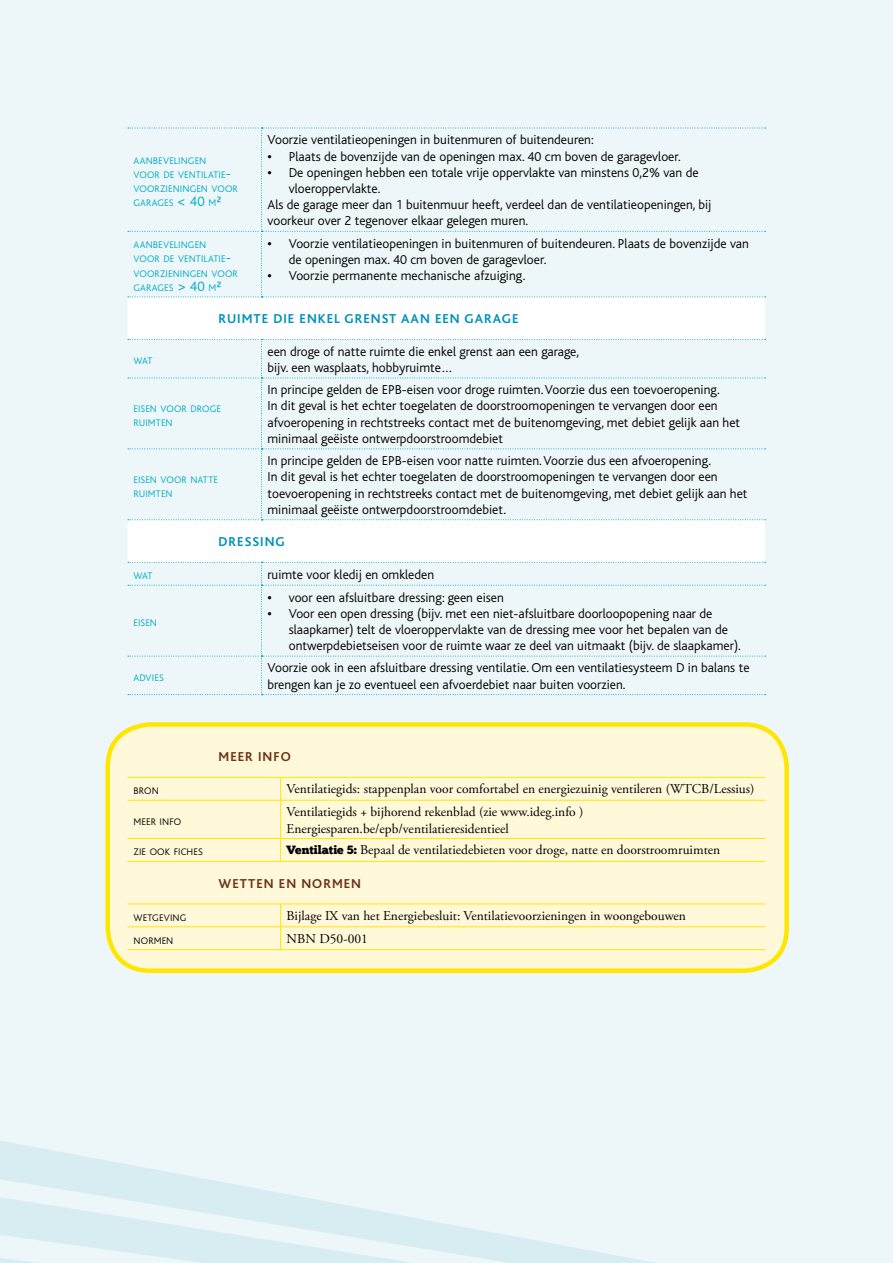
<style>
.page{position:relative;width:893px;height:1263px;background:#edf6f9}
.page>*{position:absolute;margin:0;border:0;box-sizing:border-box;transform-origin:0 0}
.t1{font:300 13.5px/16.2px "Bliss";color:#000}
.t2{font:13.5px/16.5px "Adobe Garamond Pro";color:#000}
.t3{font:700 13.5px "Bliss Caps";letter-spacing:.075em;color:#0091bb}
.t4{font:700 13.5px "Bliss Caps";letter-spacing:.075em;color:#6c311b}
.t5{font:300 10.05px/14.2px "Bliss";letter-spacing:.01em;color:#00abc4}
.t6{font:300 10.05px "Bliss";letter-spacing:.01em;color:#000}
.s1{font-size:14.25px}
.s2{font-weight:700}
.s3{font-family:"Chunk Five";font-size:12px}
</style>
<div class="page">
<svg style="left:0;top:1141px;width:654px;height:122px"></svg>
<svg style="left:0;top:1197px;width:414px;height:66px"></svg>
<div style="left:108px;top:724px;width:679px;height:247px;background:#fff9da;border-radius:43px"></div>
<div style="left:105px;top:722px;width:684px;height:251px;border:4px solid #ffe600;border-radius:43px"></div>
<div style="left:128px;top:298px;width:637px;height:264px;background:#fff"></div>
<svg style="left:128px;top:128px;width:638px;height:170px"></svg>
<svg style="left:128px;top:339px;width:638px;height:181px"></svg>
<svg style="left:128px;top:562px;width:638px;height:133px"></svg>
<hr style="left:128px;top:838px;width:153px;height:1px;background:#ffe600">
<hr style="left:281px;top:838px;width:484px;height:1px;background:#ffe600">
<hr style="left:128px;top:861px;width:153px;height:1px;background:#ffe600">
<hr style="left:281px;top:861px;width:484px;height:1px;background:#ffe600">
<hr style="left:128px;top:949px;width:153px;height:1px;background:#ffe600">
<hr style="left:281px;top:949px;width:484px;height:1px;background:#ffe600">
<hr style="left:128px;top:904px;width:153px;height:1px;background:#ffe600">
<hr style="left:281px;top:904px;width:484px;height:1px;background:#ffe600">
<hr style="left:128px;top:926px;width:153px;height:1px;background:#ffe600">
<hr style="left:281px;top:926px;width:484px;height:1px;background:#ffe600">
<svg style="left:280px;top:904px;width:1px;height:45px"></svg>
<hr style="left:128px;top:777px;width:153px;height:1px;background:#ffe600">
<hr style="left:281px;top:777px;width:484px;height:1px;background:#ffe600">
<svg style="left:280px;top:777px;width:1px;height:23px"></svg>
<hr style="left:128px;top:800px;width:153px;height:1px;background:#ffe600">
<hr style="left:281px;top:800px;width:484px;height:1px;background:#ffe600">
<hr style="left:280px;top:800px;width:1px;height:38px;background:#ffe600">
<svg style="left:280px;top:839px;width:1px;height:22px"></svg>
<p class="t5" style="left:134px;top:153px;width:106px">AANBEVELINGEN<br>VOOR DE VENTILATIE<span class="s1">-<br></span>VOORZIENINGEN VOOR<br>GARAGES <span class="s1">&lt; 40</span> M<span class="s1">²</span></p>
<p class="t1" style="left:267px;top:132px;width:328px">Voorzie ventilatieopeningen in buitenmuren of buitendeuren:</p>
<p class="t1" style="left:267px;top:148px;width:415px"><span class="s2">•</span> Plaats de bovenzijde van de openingen max. 40 cm boven de garagevloer.</p>
<p class="t1" style="left:267px;top:164px;width:433px"><span class="s2">•</span> De openingen hebben een totale vrije oppervlakte van minstens 0,2% van de</p>
<p class="t1" style="left:289px;top:181px;width:93px">vloeroppervlakte.</p>
<p class="t1" style="left:267px;top:197px;width:445px">Als de garage meer dan 1 buitenmuur heeft, verdeel dan de ventilatieopeningen, bij</p>
<p class="t1" style="left:267px;top:213px;width:262px">voorkeur over 2 tegenover elkaar gelegen muren.</p>
<p class="t5" style="left:134px;top:238px;width:106px">AANBEVELINGEN<br>VOOR DE VENTILATIE<span class="s1">-<br></span>VOORZIENINGEN VOOR<br>GARAGES <span class="s1">&gt; 40</span> M<span class="s1">²</span></p>
<p class="t1" style="left:289px;top:235px;width:462px;text-indent:-21px"><span class="s2">•</span> Voorzie ventilatieopeningen in buitenmuren of buitendeuren. Plaats de bovenzijde van de openingen max. 40 cm boven de garagevloer.</p>
<p class="t1" style="left:267px;top:268px;width:259px"><span class="s2">•</span> Voorzie permanente mechanische afzuiging.</p>
<p class="t3" style="left:219px;top:312px;width:301px">RUIMTE DIE ENKEL GRENST AAN EEN GARAGE</p>
<p class="t5" style="left:134px;top:354px;width:21px">WAT</p>
<p class="t1" style="left:267px;top:343px;width:313px">een droge of natte ruimte die enkel grenst aan een garage, bijv. een wasplaats, hobbyruimte…</p>
<p class="t5" style="left:134px;top:401px;width:89px">EISEN VOOR DROGE<br>RUIMTEN</p>
<p class="t1" style="left:267px;top:382px;width:474px">In principe gelden de EPB-eisen voor droge ruimten. Voorzie dus een toevoeropening.<br>In dit geval is het echter toegelaten de doorstroomopeningen te vervangen door een afvoeropening in rechtstreeks contact met de buitenomgeving, met debiet gelijk aan het minimaal geëiste ontwerpdoorstroomdebiet</p>
<p class="t1" style="left:267px;top:453px;width:481px">In principe gelden de EPB-eisen voor natte ruimten. Voorzie dus een afvoeropening.<br>In dit geval is het echter toegelaten de doorstroomopeningen te vervangen door een toevoeropening in rechtstreeks contact met de buitenomgeving, met debiet gelijk aan het minimaal geëiste ontwerpdoorstroomdebiet.</p>
<p class="t3" style="left:219px;top:535px;width:10px">DRESSING</p>
<p class="t5" style="left:134px;top:472px;width:86px">EISEN VOOR NATTE<br>RUIMTEN</p>
<p class="t5" style="left:134px;top:569px;width:21px">WAT</p>
<p class="t1" style="left:267px;top:566px;width:168px">ruimte voor kledij en omkleden</p>
<p class="t5" style="left:134px;top:616px;width:25px">EISEN</p>
<p class="t1" style="left:267px;top:589px;width:238px"><span class="s2">•</span> voor een afsluitbare dressing: geen eisen</p>
<p class="t1" style="left:289px;top:605px;width:454px;text-indent:-21px"><span class="s2">•</span> Voor een open dressing (bijv. met een niet-afsluitbare doorloopopening naar de slaapkamer) telt de vloeroppervlakte van de dressing mee voor het bepalen van de ontwerpdebietseisen voor de ruimte waar ze deel van uitmaakt (bijv. de slaapkamer).</p>
<p class="t5" style="left:134px;top:670px;width:32px">ADVIES</p>
<p class="t1" style="left:267px;top:660px;width:484px">Voorzie ook in een afsluitbare dressing ventilatie. Om een ventilatiesysteem D in balans te brengen kan je zo eventueel een afvoerdebiet naar buiten voorzien.</p>
<p class="t4" style="left:219px;top:750px;width:74px">MEER INFO</p>
<p class="t6" style="left:134px;top:786px;width:27px">BRON</p>
<p class="t2" style="left:287px;top:781px;width:469px">Ventilatiegids: stappenplan voor comfortabel en energiezuinig ventileren (WTCB/Lessius)</p>
<p class="t6" style="left:134px;top:816px;width:49px">MEER INFO</p>
<p class="t2" style="left:287px;top:804px;width:298px">Ventilatiegids + bijhorend rekenblad (zie www.ideg.info )<br>Energiesparen.be/epb/ventilatieresidentieel</p>
<p class="t6" style="left:134px;top:847px;width:71px">ZIE OOK FICHES</p>
<p class="t2" style="left:287px;top:842px;width:435px"><span class="s3">Ventilatie 5:</span> Bepaal de ventilatiedebieten voor droge, natte en doorstroomruimten</p>
<p class="t4" style="left:219px;top:876px;width:144px">WETTEN EN NORMEN</p>
<p class="t6" style="left:134px;top:912px;width:54px">WETGEVING</p>
<p class="t2" style="left:287px;top:908px;width:401px">Bijlage IX van het Energiebesluit: Ventilatievoorzieningen in woongebouwen</p>
<p class="t6" style="left:134px;top:935px;width:41px">NORMEN</p>
<p class="t2" style="left:287px;top:930px;width:83px">NBN D50-001</p>
</div>
